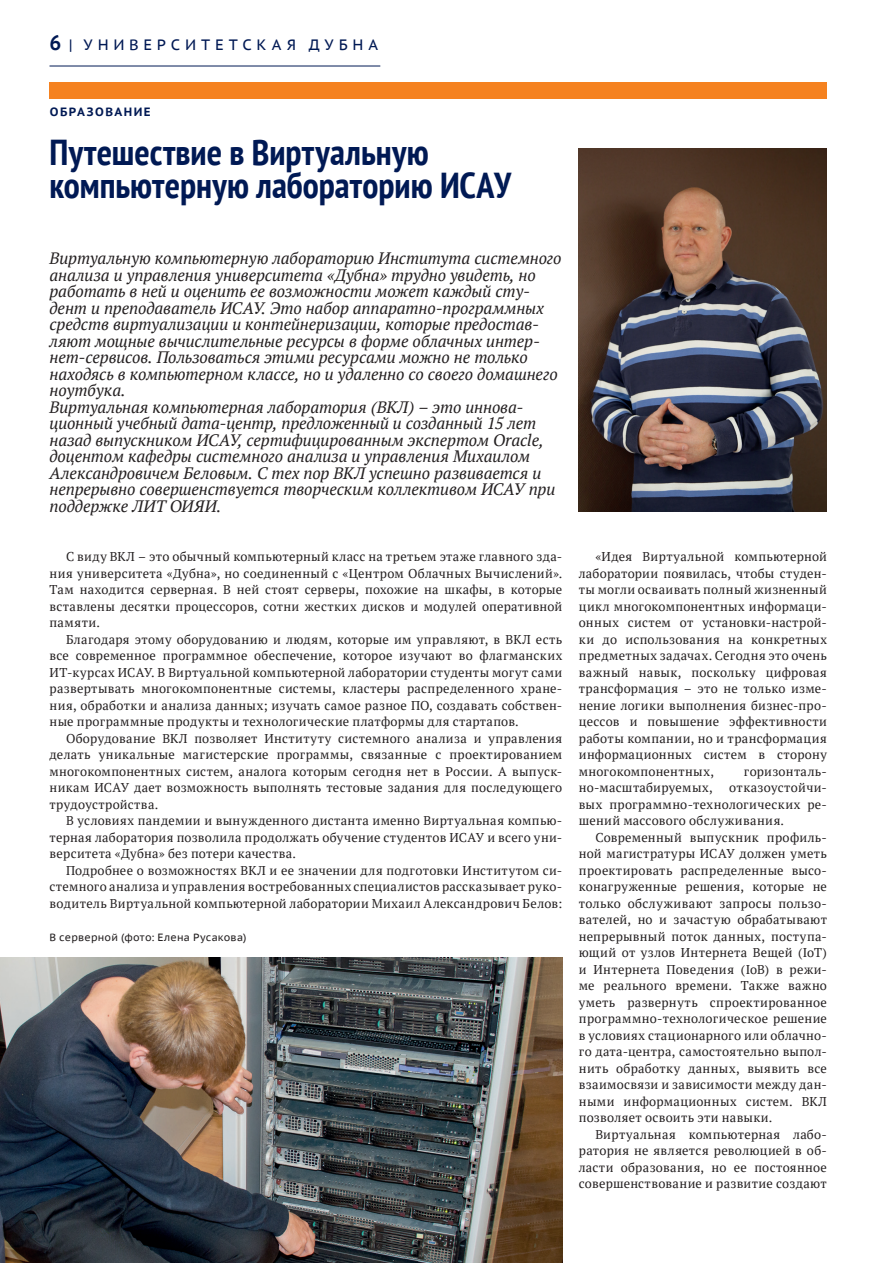
<style>
.page{position:relative;width:893px;height:1263px;background:#fff}
.page>*{position:absolute;margin:0;border:0;box-sizing:border-box;transform-origin:0 0}
.t1{font:700 condensed 36px/33px "PT Sans";color:#001954}
.t2{font:italic 16.5px/16.5px "PT Serif";letter-spacing:-.01em;color:#231f20}
.t3{font:15px "PT Sans Caption";letter-spacing:.32em;color:#001954}
.t4{font:12.75px/16.5px "PT Serif";letter-spacing:.025em;color:#231f20;text-align:justify}
.t5{font:700 12px "PT Sans Caption";letter-spacing:.12em;color:#001954}
.t6{font:10.5px "PT Sans Caption";letter-spacing:.02em;color:#231f20}
.s1{font-family:"PT Sans";font-weight:700;font-size:21px}
</style>
<div class="page">
<hr style="left:49px;top:66px;width:331px;height:1px;background:#001954">
<div style="left:50px;top:82px;width:777px;height:17px;background:#f58220"></div>
<img style="left:579px;top:148px;width:248px;height:364px">
<img style="left:0;top:957px;width:562px;height:306px">
<p class="t3" style="left:50px;top:35px;width:330px"><span class="s1">6</span> | УНИВЕРСИТЕТСКАЯ ДУБНА</p>
<p class="t5" style="left:50px;top:103px;width:102px">ОБРАЗОВАНИЕ</p>
<h1 class="t1" style="left:50px;top:135px;width:463px">Путешествие в Виртуальную компьютерную лабораторию ИСАУ</h1>
<p class="t2" style="left:50px;top:250px;width:514px">Виртуальную компьютерную лабораторию Института системного анализа и управления университета «Дубна» трудно увидеть, но работать в ней и оценить ее возможности может каждый сту&shy;дент и преподаватель ИСАУ. Это набор аппаратно-программных средств виртуализации и контейнеризации, которые предостав&shy;ляют мощные вычислительные ресурсы в форме облачных интер&shy;нет-сервисов. Пользоваться этими ресурсами можно не только находясь в компьютерном классе, но и удаленно со своего домашнего ноутбука.<br>Виртуальная компьютерная лаборатория (ВКЛ) – это иннова&shy;ционный учебный дата-центр, предложенный и созданный 15 лет назад выпускником ИСАУ, сертифицированным экспертом Oracle, доцентом кафедры системного анализа и управления Михаилом Александровичем Беловым. С тех пор ВКЛ успешно развивается и непрерывно совершенствуется творческим коллективом ИСАУ при поддержке ЛИТ ОИЯИ.</p>
<p class="t4" style="left:50px;top:548px;width:514px;text-indent:16px">С виду ВКЛ – это обычный компьютерный класс на третьем этаже главного зда&shy;ния университета «Дубна», но соединенный с «Центром Облачных Вычислений».<br>Там находится серверная. В ней стоят серверы, похожие на шкафы, в которые вставлены десятки процессоров, сотни жестких дисков и модулей оперативной памяти.</p>
<p class="t4" style="left:50px;top:631px;width:514px;text-indent:16px">Благодаря этому оборудованию и людям, которые им управляют, в ВКЛ есть все современное программное обеспечение, которое изучают во флагманских ИТ-курсах ИСАУ. В Виртуальной компьютерной лаборатории студенты могут сами развертывать многокомпонентные системы, кластеры распределенного хране&shy;ния, обработки и анализа данных; изучать самое разное ПО, создавать собствен&shy;ные программные продукты и технологические платформы для стартапов.</p>
<p class="t4" style="left:50px;top:730px;width:514px;text-indent:16px">Оборудование ВКЛ позволяет Институту системного анализа и управления делать уникальные магистерские программы, связанные с проектированием многокомпонентных систем, аналога которым сегодня нет в России. А выпуск&shy;никам ИСАУ дает возможность выполнять тестовые задания для последующего трудоустройства.</p>
<p class="t4" style="left:50px;top:812px;width:514px;text-indent:16px">В условиях пандемии и вынужденного дистанта именно Виртуальная компью&shy;терная лаборатория позволила продолжать обучение студентов ИСАУ и всего уни&shy;верситета «Дубна» без потери качества.</p>
<p class="t4" style="left:50px;top:862px;width:514px;text-indent:16px">Подробнее о возможностях ВКЛ и ее значении для подготовки Институтом си&shy;стемного анализа и управления востребованных специалистов рассказывает руко&shy;водитель Виртуальной компьютерной лаборатории Михаил Александрович Белов:</p>
<p class="t6" style="left:50px;top:930px;width:198px">В серверной (фото: Елена Русакова)</p>
<p class="t4" style="left:579px;top:548px;width:250px;text-indent:16px">«Идея Виртуальной компьютерной лаборатории появилась, чтобы студен&shy;ты могли осваивать полный жизненный цикл многокомпонентных информаци&shy;онных систем от установки-настрой&shy;ки до использования на конкретных предметных задачах. Сегодня это очень важный навык, поскольку цифровая трансформация – это не только изме&shy;нение логики выполнения бизнес-про&shy;цессов и повышение эффективности работы компании, но и трансформация информационных систем в сторону многокомпонентных,</p>
<p class="t4" style="left:744px;top:763px;width:85px">горизонталь-</p>
<p class="t4" style="left:579px;top:779px;width:135px">но-масштабируемых,</p>
<p class="t4" style="left:579px;top:779px;width:250px;text-indent:150px">отказоустойчи&shy;вых программно-технологических ре&shy;шений массового обслуживания.</p>
<p class="t4" style="left:579px;top:829px;width:250px;text-indent:16px">Современный выпускник профиль&shy;ной магистратуры ИСАУ должен уметь проектировать распределенные высо&shy;конагруженные решения, которые не только обслуживают запросы пользо&shy;вателей, но и зачастую обрабатывают непрерывный поток данных, поступа&shy;ющий от узлов Интернета Вещей (IoT) и Интернета Поведения (IoB) в режи&shy;ме реального времени. Также важно уметь развернуть спроектированное программно-технологическое решение в условиях стационарного или облачно&shy;го дата-центра, самостоятельно выпол&shy;нить обработку данных, выявить все взаимосвязи и зависимости между дан&shy;ными информационных систем. ВКЛ позволяет освоить эти навыки.</p>
<p class="t4" style="left:579px;top:1126px;width:250px;text-indent:16px">Виртуальная компьютерная лабо&shy;ратория не является революцией в об&shy;ласти образования, но ее постоянное совершенствование и развитие создают</p>
</div>
